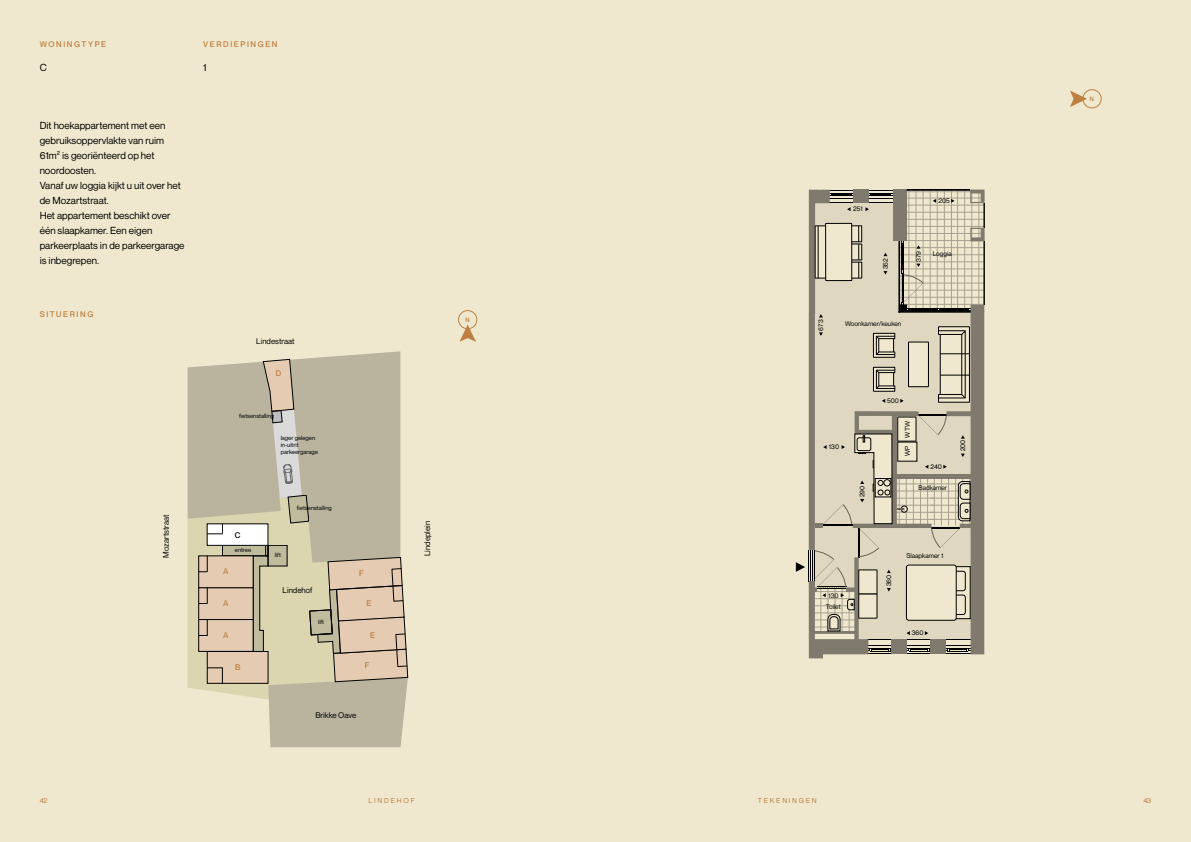
<style>
.page{position:relative;width:1191px;height:842px;background:#f0e8ce}
.page>*{position:absolute;margin:0;border:0;box-sizing:border-box;transform-origin:0 0}
.t1{font:10px/15px "Neue Montreal";color:#000}
.t2{font:8px "Neue Montreal";color:#000}
.t3{font:500 8px "Neue Montreal";letter-spacing:.2em;color:#be8042}
.t4{font:500 8px "Neue Montreal";color:#000}
.t5{font:7px "Neue Montreal";letter-spacing:.25em;color:#be8042}
.t6{font:6.6px "Neue Montreal";color:#000}
.t7{font:6px/7.2px "Neue Montreal";color:#000}
.t8{font:500 6px "Neue Montreal";color:#be8042}
</style>
<div class="page">
<svg style="left:459px;top:325px;width:17px;height:17px"></svg>
<div style="left:458px;top:310px;width:19px;height:19px;border:1px solid #be8042;border-radius:50%"></div>
<svg style="left:188px;top:495px;width:213px;height:202px;background:#d9d4b0"></svg>
<svg style="left:188px;top:351px;width:212px;height:211px;background:#beb8a2"></svg>
<div style="left:222px;top:545px;width:46px;height:11px;background:#bfbb9c"></div>
<div style="left:222px;top:545px;width:46px;height:11px;border:1px solid #000"></div>
<div style="left:199px;top:588px;width:54px;height:31px;background:#e4cbb1"></div>
<div style="left:198px;top:587px;width:55px;height:33px;border:1px solid #000"></div>
<div style="left:199px;top:556px;width:54px;height:32px;background:#e4cbb1"></div>
<div style="left:198px;top:556px;width:55px;height:32px;border:1px solid #000"></div>
<div style="left:199px;top:619px;width:54px;height:32px;background:#e4cbb1"></div>
<div style="left:198px;top:619px;width:55px;height:32px;border:1px solid #000"></div>
<div style="left:207px;top:651px;width:61px;height:32px;background:#e4cbb1"></div>
<div style="left:207px;top:651px;width:61px;height:32px;border:1px solid #000"></div>
<svg style="left:198px;top:619px;width:9px;height:17px"></svg>
<svg style="left:199px;top:588px;width:9px;height:16px"></svg>
<svg style="left:207px;top:667px;width:16px;height:17px"></svg>
<svg style="left:199px;top:556px;width:9px;height:17px"></svg>
<div style="left:207px;top:524px;width:61px;height:21px;background:#fff"></div>
<svg style="left:207px;top:524px;width:16px;height:11px"></svg>
<svg style="left:253px;top:545px;width:155px;height:202px;background:#c8bea3"></svg>
<svg style="left:796px;top:190px;width:189px;height:468px"></svg>
<div style="left:897px;top:417px;width:19px;height:24px;background:#f0e8ce"></div>
<div style="left:897px;top:417px;width:19px;height:24px;border:1px solid #000"></div>
<svg style="left:1070px;top:91px;width:17px;height:16px"></svg>
<div style="left:1082px;top:90px;width:19px;height:18px;border:1px solid #be8042;border-radius:50%"></div>
<svg style="left:259px;top:359px;width:56px;height:164px;background:#c0baa8"></svg>
<p class="t3" style="left:40px;top:40px;width:68px">WONINGTYPE</p>
<p class="t1" style="left:40px;top:60px;width:9px">C</p>
<p class="t3" style="left:203px;top:40px;width:76px">VERDIEPINGEN</p>
<p class="t1" style="left:203px;top:60px;width:5px">1</p>
<p class="t1" style="left:40px;top:118px;width:146px">Dit hoekappartement met een gebruiksoppervlakte van ruim<br>61m<sup>2</sup> is georiënteerd op het noordoosten.<br>Vanaf uw loggia kijkt u uit over het de Mozartstraat.<br>Het appartement beschikt over één slaapkamer. Een eigen parkeerplaats in de parkeergarage is inbegrepen.</p>
<p class="t3" style="left:40px;top:309px;width:55px">SITUERING</p>
<p class="t2" style="left:256px;top:336px;width:40px">Lindestraat</p>
<p class="t3" style="left:276px;top:368px;width:7px">D</p>
<p class="t7" style="left:239px;top:412px;width:36px">fietsenstalling</p>
<p class="t7" style="left:281px;top:434px;width:39px">lager gelegen in-uitrit parkeergarage</p>
<p class="t7" style="left:297px;top:504px;width:36px">fietsenstalling</p>
<p class="t2" style="left:161px;top:558px;width:45px;rotate:-90deg">Mozartstraat</p>
<p class="t2" style="left:422px;top:556px;width:37px;rotate:-90deg">Lindeplein</p>
<p class="t2" style="left:283px;top:585px;width:31px">Lindehof</p>
<p class="t4" style="left:235px;top:530px;width:7px">C</p>
<p class="t7" style="left:235px;top:546px;width:18px">entree</p>
<p class="t7" style="left:275px;top:551px;width:7px">lift</p>
<p class="t3" style="left:223px;top:566px;width:7px">A</p>
<p class="t3" style="left:359px;top:568px;width:6px">F</p>
<p class="t3" style="left:223px;top:598px;width:7px">A</p>
<p class="t3" style="left:366px;top:598px;width:6px">E</p>
<p class="t7" style="left:318px;top:618px;width:7px">lift</p>
<p class="t3" style="left:223px;top:630px;width:7px">A</p>
<p class="t3" style="left:370px;top:630px;width:6px">E</p>
<p class="t3" style="left:235px;top:662px;width:7px">B</p>
<p class="t3" style="left:365px;top:660px;width:6px">F</p>
<p class="t2" style="left:315px;top:710px;width:42px">Brikke Oave</p>
<p class="t8" style="left:465px;top:316px;width:6px">N</p>
<p class="t6" style="left:817px;top:331px;width:12px;rotate:-90deg">673</p>
<p class="t6" style="left:853px;top:205px;width:11px">251</p>
<p class="t6" style="left:881px;top:269px;width:13px;rotate:-90deg">352</p>
<p class="t6" style="left:938px;top:197px;width:13px">205</p>
<p class="t6" style="left:914px;top:262px;width:12px;rotate:-90deg">379</p>
<p class="t6" style="left:932px;top:249px;width:21px">Loggia</p>
<p class="t6" style="left:845px;top:319px;width:58px">Woonkamer/keuken</p>
<p class="t6" style="left:829px;top:443px;width:12px">130</p>
<p class="t6" style="left:858px;top:497px;width:13px;rotate:-90deg">290</p>
<p class="t6" style="left:887px;top:397px;width:13px">500</p>
<p class="t6" style="left:903px;top:437px;width:18px;rotate:-90deg">WTW</p>
<p class="t6" style="left:903px;top:456px;width:12px;rotate:-90deg">WP</p>
<p class="t6" style="left:930px;top:463px;width:13px">240</p>
<p class="t6" style="left:918px;top:484px;width:30px">Badkamer</p>
<p class="t6" style="left:958px;top:451px;width:13px;rotate:-90deg">200</p>
<p class="t6" style="left:828px;top:591px;width:12px">130</p>
<p class="t6" style="left:825px;top:602px;width:17px">Toilet</p>
<p class="t6" style="left:884px;top:586px;width:13px;rotate:-90deg">360</p>
<p class="t6" style="left:906px;top:551px;width:38px">Slaapkamer 1</p>
<p class="t6" style="left:912px;top:629px;width:13px">360</p>
<p class="t8" style="left:1090px;top:95px;width:6px">N</p>
<p class="t5" style="left:40px;top:796px;width:9px">42</p>
<p class="t5" style="left:369px;top:796px;width:48px">LINDEHOF</p>
<p class="t5" style="left:758px;top:796px;width:60px">TEKENINGEN</p>
<p class="t5" style="left:1143px;top:796px;width:9px">43</p>
</div>
